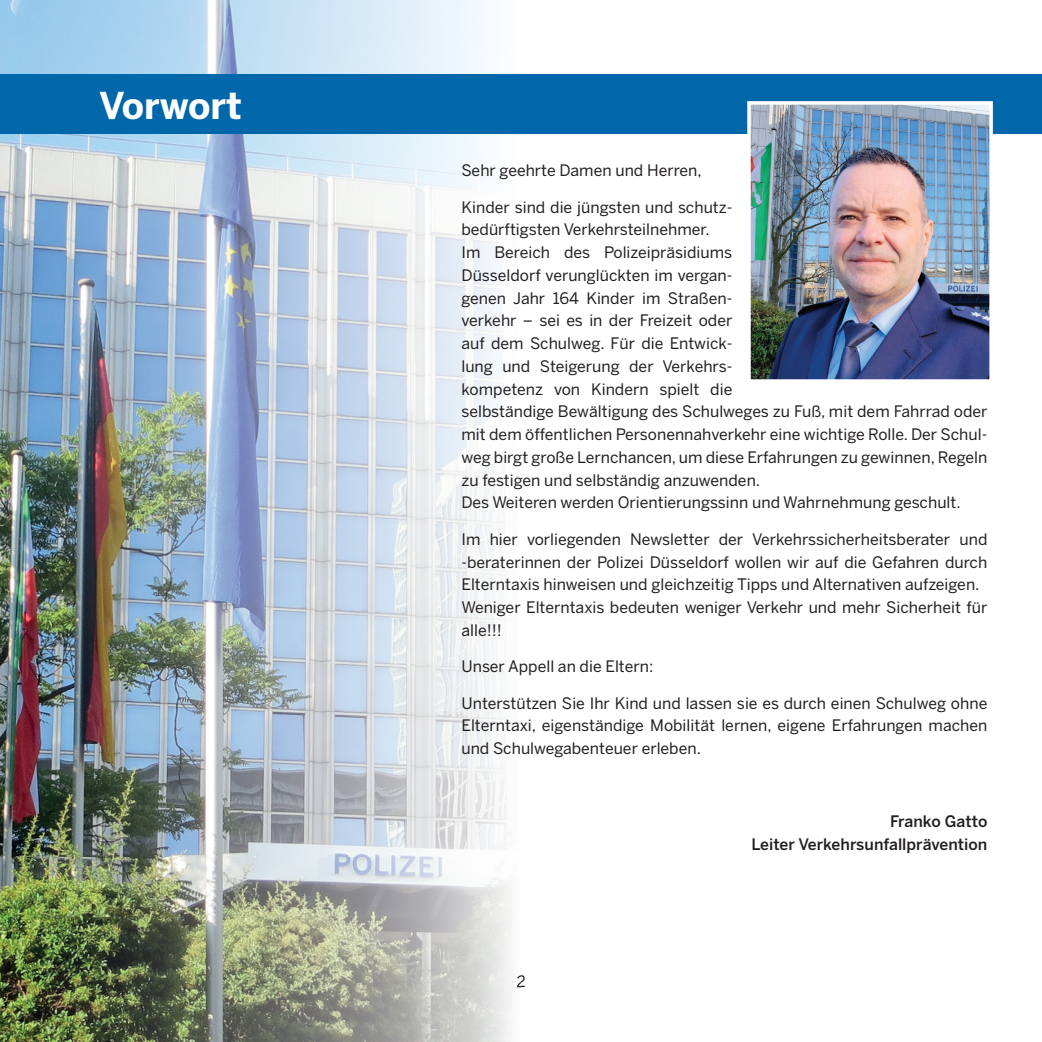
<style>
.page{position:relative;width:1042px;height:1042px;background:#fff}
.page>*{position:absolute;margin:0;border:0;box-sizing:border-box;transform-origin:0 0}
.t1{font:700 36.75px "Benton Sans";color:#fff}
.t2{font:15.75px/22.8px "Benton Sans";color:#231f20}
.t3{font:500 15.75px/22.8px "Benton Sans";color:#231f20;text-align:right}
</style>
<div class="page">
<img style="left:0;top:0;width:521px;height:1042px">
<svg style="left:517px;top:975px;width:4px;height:12px"></svg>
<div style="left:0;top:74px;width:1042px;height:60px;background:#0067aa"></div>
<img style="left:752px;top:106px;width:236px;height:272px">
<div style="left:747px;top:101px;width:246px;height:282px;border:4px solid #fff"></div>
<h1 class="t1" style="left:99px;top:83px;width:144px">Vorwort</h1>
<p class="t2" style="left:461px;top:159px;width:242px">Sehr geehrte Damen und Herren,</p>
<p class="t2" style="left:461px;top:195px;width:527px">Kinder sind die jüngsten und schutz-<br>bedürftigsten Verkehrsteilnehmer.<br>Im Bereich des Polizeipräsidiums<br>Düsseldorf verunglückten im vergan-<br>genen Jahr 164 Kinder im Straßen-<br>verkehr – sei es in der Freizeit oder<br>auf dem Schulweg. Für die Entwick-<br>lung und Steigerung der Verkehrs-<br>kompetenz von Kindern spielt die<br>selbständige Bewältigung des Schulweges zu Fuß, mit dem Fahrrad oder mit dem öffentlichen Personennahverkehr eine wichtige Rolle. Der Schul&shy;weg birgt große Lernchancen, um diese Erfahrungen zu gewinnen, Regeln zu festigen und selbständig anzuwenden.<br>Des Weiteren werden Orientierungssinn und Wahrnehmung geschult.</p>
<p class="t2" style="left:461px;top:527px;width:527px">Im hier vorliegenden Newsletter der Verkehrssicherheitsberater und -beraterinnen der Polizei Düsseldorf wollen wir auf die Gefahren durch Elterntaxis hinweisen und gleichzeitig Tipps und Alternativen aufzeigen.<br>Weniger Elterntaxis bedeuten weniger Verkehr und mehr Sicherheit für alle!!!</p>
<p class="t2" style="left:461px;top:655px;width:193px">Unser Appell an die Eltern:</p>
<p class="t2" style="left:461px;top:691px;width:527px;text-align:justify">Unterstützen Sie Ihr Kind und lassen sie es durch einen Schulweg ohne Elterntaxi, eigenständige Mobilität lernen, eigene Erfahrungen machen und Schulwegabenteuer erleben.</p>
<p class="t2" style="left:516px;top:970px;width:11px">2</p>
<p class="t3" style="left:751px;top:809px;width:237px">Franko Gatto<br>Leiter Verkehrsunfallprävention</p>
</div>
